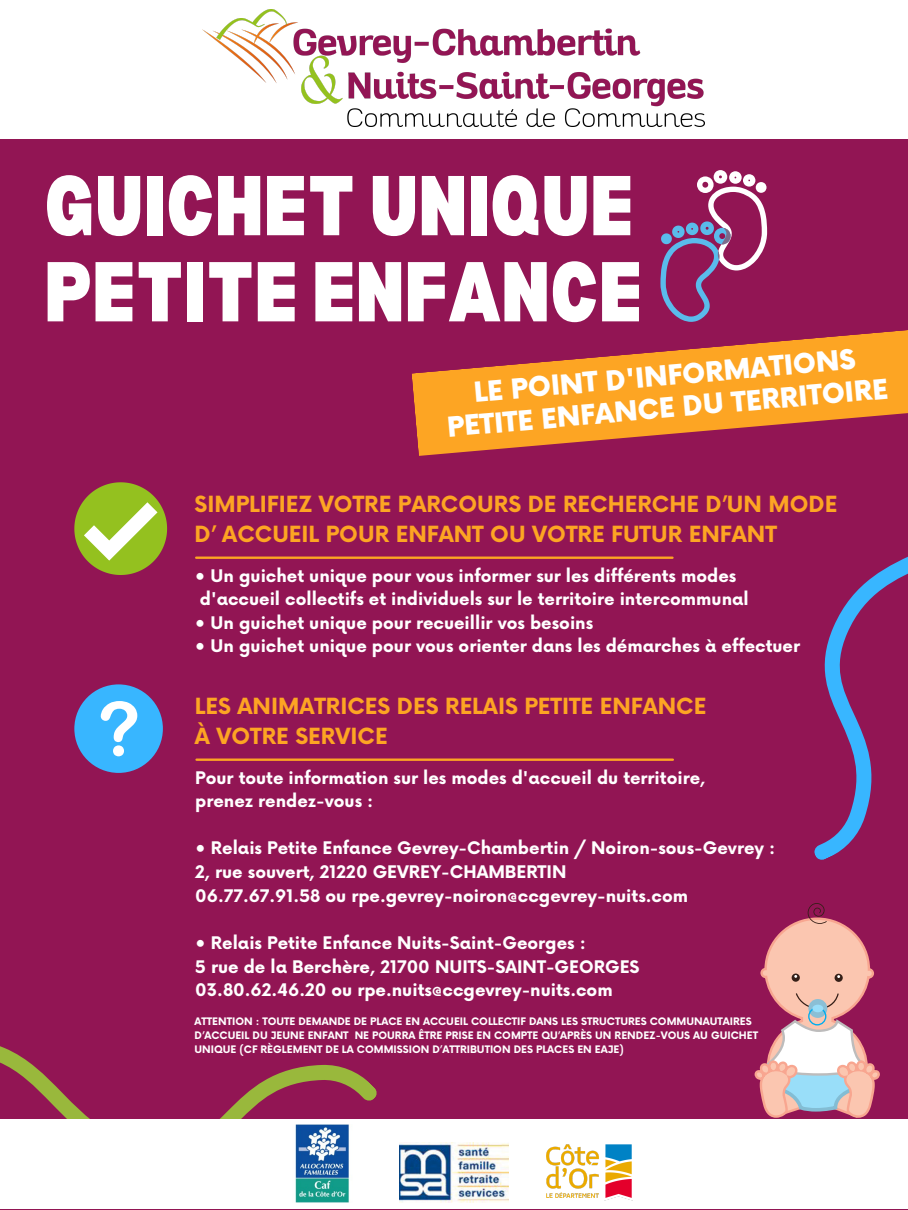
<style>
.page{position:relative;width:908px;height:1210px;background:#fff}
.page>*{position:absolute;margin:0;border:0;box-sizing:border-box;transform-origin:0 0}
.t1{font:900 semi-condensed 82.95px/86.1px "Bernoru";color:#fff}
.t2{font:900 26.95px/32.3px "Now";color:#fff;text-align:center}
.t3{font:700 21.7px/30.2px "Now";color:#fda523}
.t4{font:700 16.9px/23.6px "Now";color:#fff}
.t5{font:700 10.11px/13.9px "Now";color:#fff}
</style>
<div class="page">
<div style="left:0;top:0;width:907px;height:1210px;background:#921554"></div>
<hr style="left:196px;top:556px;width:476px;height:3px;background:#fda523">
<svg style="left:0;top:1046px;width:379px;height:163px"></svg>
<svg style="left:673px;top:557px;width:234px;height:303px"></svg>
<svg style="left:412px;top:330px;width:495px;height:126px;fill:#fda523"></svg>
<div style="left:0;top:0;width:907px;height:139px;background:#fff"></div>
<img style="left:203px;top:9px;width:501px;height:118px">
<svg style="left:74px;top:482px;width:93px;height:93px"></svg>
<div style="left:74px;top:684px;width:89px;height:89px;background:#38b6ff;border-radius:50%"></div>
<svg style="left:101px;top:701px;width:36px;height:55px"></svg>
<hr style="left:196px;top:758px;width:476px;height:3px;background:#fda523">
<div style="left:0;top:1119px;width:907px;height:89px;background:#fff"></div>
<svg style="left:660px;top:170px;width:106px;height:152px"></svg>
<svg style="left:754px;top:903px;width:125px;height:215px"></svg>
<img style="left:546px;top:1144px;width:86px;height:56px">
<img style="left:295px;top:1124px;width:55px;height:78px">
<img style="left:399px;top:1142px;width:109px;height:60px">
<h1 class="t1" style="left:44px;top:160px;width:599px">GUICHET UNIQUE<br>PETITE ENFANCE</h1>
<h2 class="t2" style="left:443px;top:380px;width:443px;rotate:-5deg">LE POINT D'INFORMATIONS<br>PETITE ENFANCE DU TERRITOIRE</h2>
<p class="t3" style="left:194px;top:490px;width:644px">SIMPLIFIEZ VOTRE PARCOURS DE RECHERCHE D’UN MODE<br>D’ ACCUEIL POUR ENFANT OU VOTRE FUTUR ENFANT</p>
<p class="t4" style="left:200px;top:565px;width:550px;text-indent:-5px">• Un guichet unique pour vous informer sur les différents modes d'accueil collectifs et individuels sur le territoire intercommunal</p>
<p class="t4" style="left:195px;top:612px;width:399px">• Un guichet unique pour recueillir vos besoins</p>
<p class="t4" style="left:195px;top:635px;width:606px">• Un guichet unique pour vous orienter dans les démarches à effectuer</p>
<p class="t3" style="left:195px;top:692px;width:513px">LES ANIMATRICES DES RELAIS PETITE ENFANCE<br>À VOTRE SERVICE</p>
<p class="t4" style="left:195px;top:766px;width:511px">Pour toute information sur les modes d'accueil du territoire, prenez rendez-vous :</p>
<p class="t4" style="left:195px;top:837px;width:581px">• Relais Petite Enfance Gevrey-Chambertin / Noiron-sous-Gevrey :<br>2, rue souvert, 21220 GEVREY-CHAMBERTIN<br>06.77.67.91.58 ou rpe.gevrey-noiron@ccgevrey-nuits.com</p>
<p class="t4" style="left:195px;top:932px;width:445px">• Relais Petite Enfance Nuits-Saint-Georges :<br>5 rue de la Berchère, 21700 NUITS-SAINT-GEORGES<br>03.80.62.46.20 ou rpe.nuits@ccgevrey-nuits.com</p>
<p class="t5" style="left:194px;top:1014px;width:565px">ATTENTION : TOUTE DEMANDE DE PLACE EN ACCUEIL COLLECTIF DANS LES STRUCTURES COMMUNAUTAIRES<br>D’ACCUEIL DU JEUNE ENFANT NE POURRA ÊTRE PRISE EN COMPTE QU’APRÈS UN RENDEZ-VOUS AU GUICHET<br>UNIQUE (CF RÈGLEMENT DE LA COMMISSION D’ATTRIBUTION DES PLACES EN EAJE)</p>
</div>
